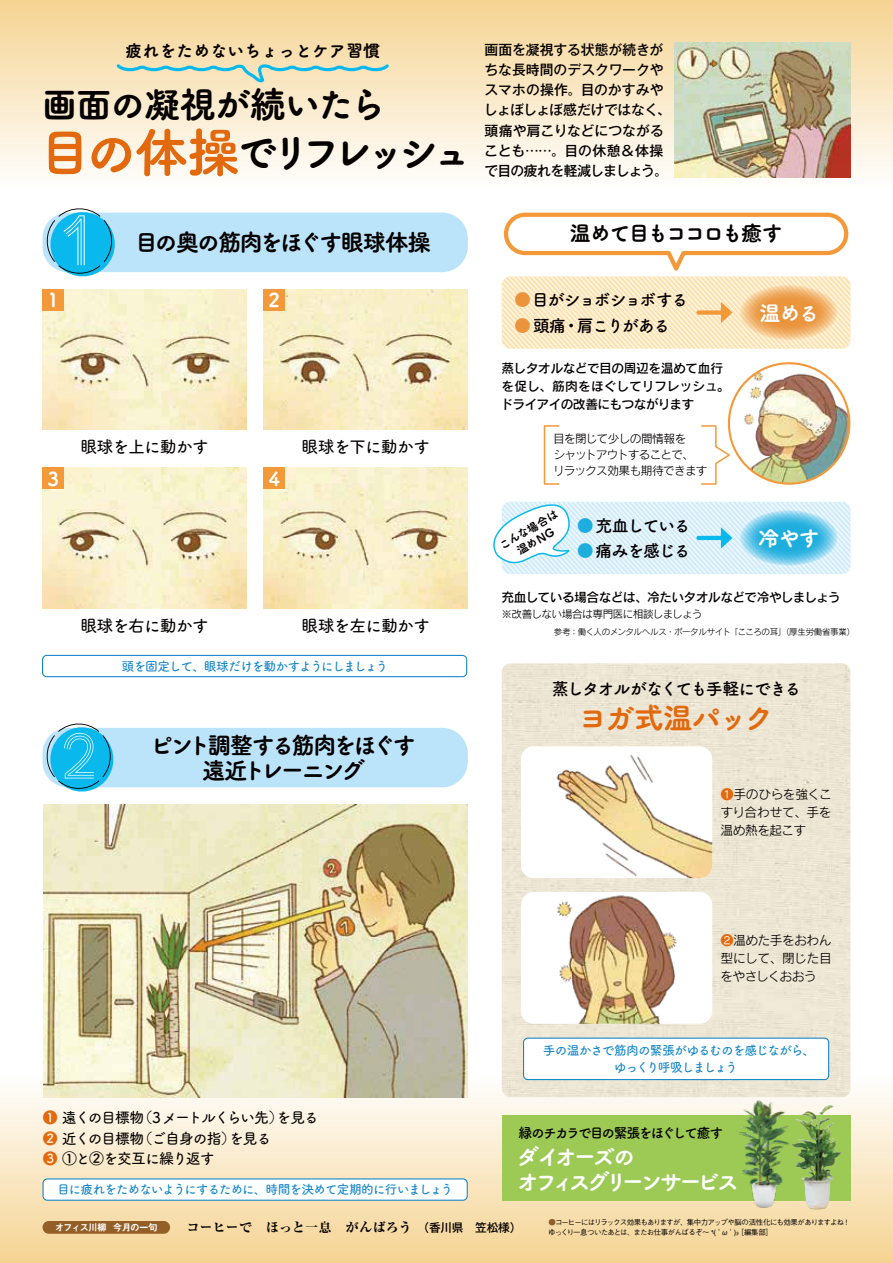
<style>
.page{position:relative;width:893px;height:1263px;background:#fff}
.page>*{position:absolute;margin:0;border:0;box-sizing:border-box;transform-origin:0 0}
.t1{font:40.35px "Tsuku A Rd Gothic Std E";letter-spacing:-.19em;color:#040000}
.t2{font:36.15px "Tsuku A Rd Gothic Std E";letter-spacing:-.05em;color:#040000}
.t3{font:29.7px "Tsuku A Rd Gothic Std E";letter-spacing:-.065em;color:#e2690d}
.t4{font:23.4px/25.5px "Tsuku A Rd Gothic Std E";letter-spacing:-.125em;color:#040000;text-align:center}
.t5{font:23.4px "Tsuku A Rd Gothic Std E";letter-spacing:-.095em;color:#040000}
.t6{font:22.35px/24.5px "Tsuku A Rd Gothic Std E";letter-spacing:-.18em;color:#fff}
.t7{font:21.3px "Tsuku A Rd Gothic Std E";letter-spacing:-.105em;color:#040000}
.t8{font:21.3px "Tsuku A Rd Gothic Std E";letter-spacing:-.055em;color:#fff}
.t9{font:19.2px "Tsuku A Rd Gothic Std E";color:#fff}
.t10{font:16.95px "Tsuku A Rd Gothic Std B";letter-spacing:-.09em;color:#040000}
.t11{font:16.95px "Tsuku A Rd Gothic Std D";letter-spacing:-.06em;color:#040000}
.t12{font:16.95px "Tsuku A Rd Gothic Std E";color:#040000}
.t13{font:14.85px/20.2px "Tsuku A Rd Gothic Std D";letter-spacing:-.085em;color:#040000}
.t14{font:500 13.8px/20.2px "Gothic MB101 Pro";letter-spacing:-.01em;color:#040000}
.t15{font:13.8px "Tsuku A Rd Gothic Std B";letter-spacing:-.13em;color:#040000}
.t16{font:12.75px/17px "Tsuku A Rd Gothic Std D";letter-spacing:-.085em;color:#0f83c7;text-align:center}
.t17{font:12.75px/18.1px "Rodin Pro DB";letter-spacing:-.04em;color:#040000}
.t18{font:12.75px/18.1px "Rodin Pro M";letter-spacing:-.04em;color:#040000;text-align:justify}
.t19{font:800 12.75px "Ryumin Pro";letter-spacing:.03em;color:#040000}
.t20{font:11.7px/15.9px "Rodin Pro M";letter-spacing:-.06em;color:#040000}
.t21{font:11.55px/13.8px "Tsuku A Rd Gothic Std E";color:#040000;text-align:center}
.t22{font:10.65px "Rodin Pro M";letter-spacing:-.055em;color:#040000}
.t23{font:9.6px "Midashi Go Pro MB31";letter-spacing:-.075em;color:#fff}
.t24{font:8.55px "Rodin Pro M";letter-spacing:-.04em;color:#040000}
.t25{font:500 7.5px/9.6px "Gothic BBB Pro";letter-spacing:-.1em;color:#040000}
.s1{font-size:53.1px;color:#e2690d}
.s2{color:#e2690d}
.s3{color:#ea943c}
.s4{color:#1eaede}
.s5{font-family:"Gothic MB101 Pro";font-weight:500;font-size:11.7px}
.s6{font-family:"Midashi Go Pro MB31";font-weight:400;color:#915d28}
.s7{font-family:"Adobe Arabic";font-weight:400;font-size:9px}
</style>
<div class="page">
<div style="left:0;top:1076px;width:893px;height:187px;background:linear-gradient(to bottom,#fefefd,#f4d392)"></div>
<div style="left:0;top:0;width:893px;height:187px;background:linear-gradient(to bottom,#f5d392,#fefefd)"></div>
<div style="left:504px;top:213px;width:344px;height:42px;border:4px solid #f39939;border-radius:19px"></div>
<div style="left:43px;top:1221px;width:127px;height:13px;background:#945e27;border-radius:6px"></div>
<div style="left:502px;top:1116px;width:348px;height:85px;background:#9cca55"></div>
<img style="left:674px;top:43px;width:176px;height:135px">
<img style="left:43px;top:289px;width:204px;height:140px">
<img style="left:43px;top:468px;width:204px;height:140px">
<img style="left:264px;top:289px;width:204px;height:140px">
<img style="left:264px;top:468px;width:204px;height:140px">
<div style="left:43px;top:213px;width:425px;height:59px;background:#bbe3f9;border-radius:26px"></div>
<svg style="left:44px;top:208px;width:74px;height:69px"></svg>
<div style="left:43px;top:289px;width:21px;height:21px;background:#f39939"></div>
<div style="left:43px;top:468px;width:21px;height:21px;background:#f39939"></div>
<div style="left:264px;top:289px;width:21px;height:21px;background:#f39939"></div>
<div style="left:264px;top:468px;width:21px;height:21px;background:#f39939"></div>
<div style="left:43px;top:728px;width:425px;height:59px;background:#bbe3f9;border-radius:26px"></div>
<svg style="left:44px;top:723px;width:72px;height:69px"></svg>
<img style="left:43px;top:804px;width:424px;height:293px">
<div style="left:43px;top:1179px;width:424px;height:21px;background:#fff;border-radius:4px"></div>
<div style="left:43px;top:1178px;width:425px;height:23px;border:1px solid #0f83c7;border-radius:4px"></div>
<div style="left:42px;top:655px;width:425px;height:22px;border:1px solid #0f83c7;border-radius:4px"></div>
<svg style="left:502px;top:276px;width:348px;height:73px;background:#fde9c5"></svg>
<svg style="left:740px;top:285px;width:98px;height:55px;background:#efae66"></svg>
<img style="left:729px;top:364px;width:120px;height:119px">
<svg style="left:701px;top:424px;width:31px;height:61px"></svg>
<div style="left:544px;top:425px;width:15px;height:60px;border:1px solid #f39939"></div>
<svg style="left:493px;top:502px;width:357px;height:72px"></svg>
<div style="left:502px;top:663px;width:348px;height:434px;background:#ede6d4"></div>
<img style="left:521px;top:746px;width:191px;height:132px">
<img style="left:521px;top:892px;width:191px;height:132px">
<div style="left:524px;top:1038px;width:305px;height:41px;background:#fff;border-radius:4px"></div>
<div style="left:523px;top:1037px;width:306px;height:43px;border:1px solid #0f83c7;border-radius:4px"></div>
<svg style="left:114px;top:61px;width:278px;height:24px;background:#d6ddc2"></svg>
<img style="left:790px;top:1105px;width:37px;height:75px">
<img style="left:735px;top:1098px;width:55px;height:113px">
<p class="t12" style="left:125px;top:38px;width:257px">疲れをためないちょっとケア習慣</p>
<p class="t14" style="left:484px;top:38px;width:189px">画面を凝視する状態が続きがちな長時間のデスクワークやスマホの操作。目のかすみやしょぼしょぼ感だけではなく、頭痛や肩こりなどにつながることも……。目の休憩＆体操で目の疲れを軽減しましょう。</p>
<h2 class="t2" style="left:41px;top:76px;width:346px">画面の凝視が続いたら</h2>
<h1 class="t1" style="left:38px;top:121px;width:435px"><span class="s1">目の体操</span>でリフレッシュ</h1>
<h3 class="t9" style="left:47px;top:285px;width:13px">1</h3>
<h3 class="t5" style="left:135px;top:224px;width:298px">目の奥の筋肉をほぐす眼球体操</h3>
<h3 class="t9" style="left:268px;top:285px;width:13px">2</h3>
<h3 class="t9" style="left:47px;top:463px;width:13px">3</h3>
<p class="t11" style="left:80px;top:434px;width:130px">眼球を上に動かす</p>
<h3 class="t9" style="left:268px;top:463px;width:13px">4</h3>
<p class="t11" style="left:301px;top:434px;width:130px">眼球を下に動かす</p>
<p class="t11" style="left:80px;top:612px;width:130px">眼球を右に動かす</p>
<p class="t11" style="left:301px;top:612px;width:130px">眼球を左に動かす</p>
<p class="t16" style="left:122px;top:657px;width:268px">頭を固定して、眼球だけを動かすようにしましょう</p>
<h3 class="t4" style="left:150px;top:731px;width:268px">ピント調整する筋肉をほぐす遠近トレーニング</h3>
<p class="t13" style="left:43px;top:1107px;width:277px"><span class="s2">❶</span> 遠くの目標物（3メートルくらい先）を見る<br><span class="s2">❷</span> 近くの目標物（ご自身の指）を見る<br><span class="s2">❸</span> ①と②を交互に繰り返す</p>
<p class="t16" style="left:57px;top:1180px;width:397px">目に疲れをためないようにするために、時間を決めて定期的に行いましょう</p>
<h3 class="t7" style="left:570px;top:216px;width:215px">温めて目もココロも癒す</h3>
<p class="t10" style="left:514px;top:287px;width:175px"><span class="s3">●</span>目がショボショボする</p>
<p class="t10" style="left:514px;top:312px;width:157px"><span class="s3">●</span>頭痛・肩こりがある</p>
<p class="t17" style="left:500px;top:358px;width:231px">蒸しタオルなどで目の周辺を温めて血行を促し、筋肉をほぐしてリフレッシュ。ドライアイの改善にもつながります</p>
<p class="t20" style="left:553px;top:431px;width:156px">目を閉じて少しの間情報を<br>シャットアウトすることで、リラックス効果も期待できます</p>
<p class="t21" style="left:496px;top:539px;width:67px;rotate:-30deg">こんな場合は温めNG</p>
<p class="t10" style="left:577px;top:512px;width:115px"><span class="s4">●</span> 充血している</p>
<p class="t10" style="left:577px;top:538px;width:115px"><span class="s4">●</span> 痛みを感じる</p>
<h3 class="t8" style="left:759px;top:296px;width:62px">温める</h3>
<h3 class="t8" style="left:758px;top:521px;width:63px">冷やす</h3>
<p class="t17" style="left:502px;top:588px;width:341px">充血している場合などは、冷たいタオルなどで冷やしましょう</p>
<p class="t22" style="left:501px;top:608px;width:203px">※改善しない場合は専門医に相談しましょう</p>
<p class="t24" style="left:554px;top:626px;width:303px">参考：働く人のメンタルヘルス・ポータルサイト「こころの耳」（厚生労働省事業）</p>
<p class="t10" style="left:552px;top:676px;width:251px">蒸しタオルがなくても手軽にできる</p>
<h3 class="t3" style="left:578px;top:694px;width:198px">ヨガ式温パック</h3>
<p class="t18" style="left:720px;top:785px;width:113px"><span class="s2">❶</span>手のひらを強くこすり合わせて、手を温め熱を起こす</p>
<p class="t18" style="left:720px;top:930px;width:113px"><span class="s2">❷</span>温めた手をおわん型にして、閉じた目をやさしくおおう</p>
<p class="t16" style="left:543px;top:1041px;width:274px">手の温かさで筋肉の緊張がゆるむのを感じながら、ゆっくり呼吸しましょう</p>
<p class="t15" style="left:518px;top:1122px;width:206px">緑のチカラで目の緊張をほぐして癒す</p>
<h3 class="t6" style="left:517px;top:1143px;width:224px">ダイオーズの<br>オフィスグリーンサービス</h3>
<p class="t23" style="left:55px;top:1220px;width:105px">オフィス川柳 今月の一句</p>
<p class="t19" style="left:187px;top:1217px;width:336px">コーヒーで　ほっと一息　がんばろう <span class="s5">（香川県　笠松様）</span></p>
<p class="t25" style="left:548px;top:1217px;width:304px"><span class="s6">●</span>コーヒーにはリラックス効果もありますが、集中力アップや脳の活性化にも効果がありますよね！ゆっくり一息ついたあとは、またお仕事がんばるぞ～ <span class="s7">٩</span>( ' ω ' )<span class="s7">و</span>]編集部］</p>
</div>
